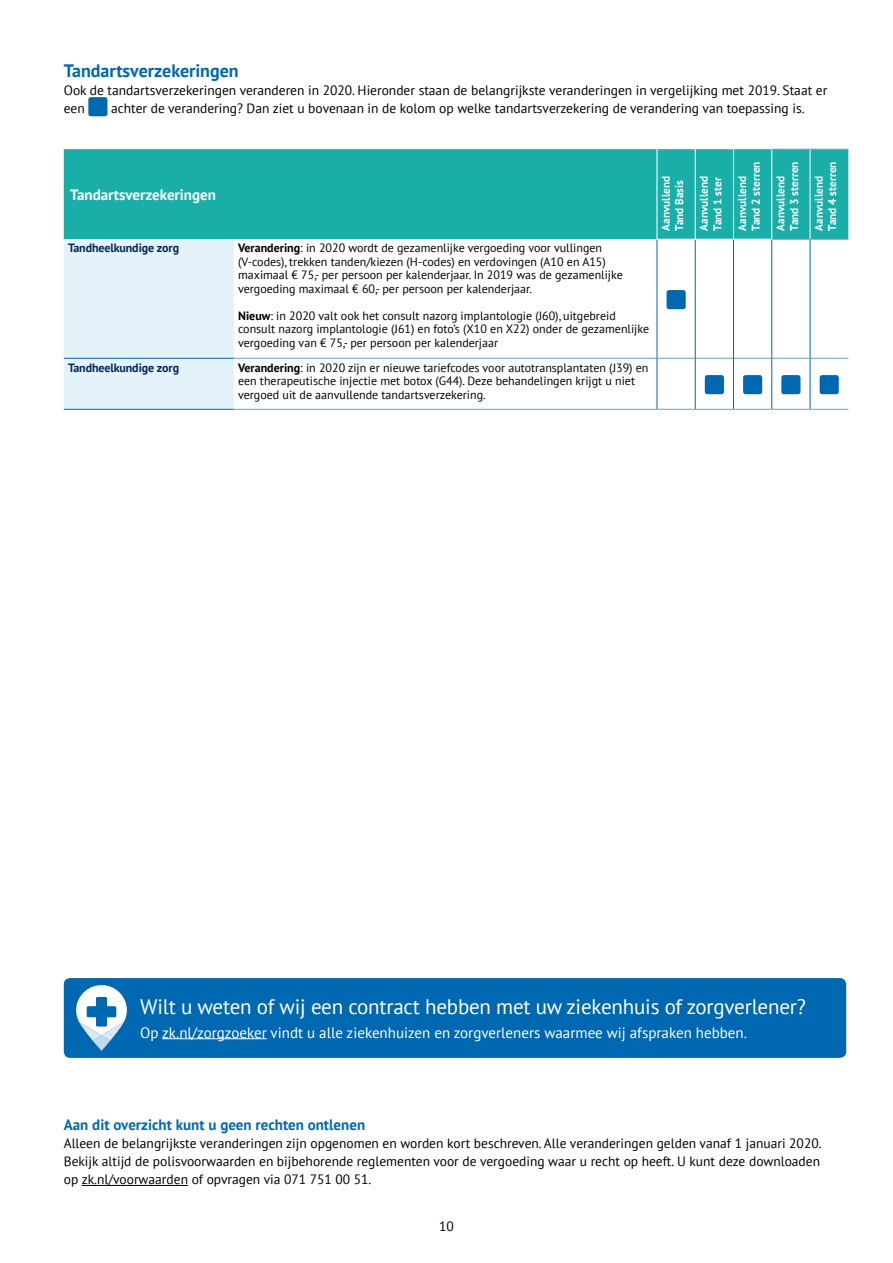
<style>
.page{position:relative;width:893px;height:1263px;background:#fff}
.page>*{position:absolute;margin:0;border:0;box-sizing:border-box;transform-origin:0 0}
.t1{font:21px "PT Sans";letter-spacing:-.01em;color:#fff}
.t2{font:700 18px "PT Sans";color:#0068b0}
.t3{font:15px "PT Sans";color:#fff}
.t4{font:700 15px "PT Sans";color:#0068b0}
.t5{font:700 15px "PT Sans";color:#fff}
.t6{font:13.5px/18px "PT Sans";color:#000;text-align:justify}
.t7{font:12px/13.5px "PT Sans";color:#000}
.t8{font:700 12px "PT Sans";letter-spacing:-.01em;color:#002954}
.t9{font:700 11.25px/13.5px "PT Sans";color:#fff}
.s1{font-weight:700}
</style>
<div class="page">
<hr style="left:82px;top:1185px;width:106px;height:1px;background:#000">
<div style="left:64px;top:978px;width:782px;height:80px;background:#0068b0;border-radius:6px"></div>
<svg style="left:76px;top:985px;width:51px;height:66px"></svg>
<div style="left:88px;top:97px;width:19px;height:19px;background:#0068b0;border-radius:3px"></div>
<hr style="left:162px;top:1038px;width:105px;height:1px;background:#fff">
<div style="left:64px;top:149px;width:784px;height:90px;background:#19aea8"></div>
<div style="left:64px;top:239px;width:170px;height:170px;background:#e4f2fa"></div>
<hr style="left:771px;top:149px;width:39px;height:1px;background:#6f9dce">
<hr style="left:810px;top:149px;width:38px;height:1px;background:#6f9dce">
<hr style="left:772px;top:239px;width:38px;height:1px;background:#6f9dce">
<hr style="left:810px;top:239px;width:38px;height:1px;background:#6f9dce">
<hr style="left:234px;top:358px;width:423px;height:1px;background:#6f9dce">
<hr style="left:657px;top:358px;width:38px;height:1px;background:#6f9dce">
<hr style="left:696px;top:358px;width:37px;height:1px;background:#6f9dce">
<hr style="left:734px;top:358px;width:37px;height:1px;background:#6f9dce">
<hr style="left:772px;top:358px;width:38px;height:1px;background:#6f9dce">
<hr style="left:810px;top:358px;width:38px;height:1px;background:#6f9dce">
<hr style="left:234px;top:409px;width:423px;height:1px;background:#6f9dce">
<hr style="left:657px;top:409px;width:38px;height:1px;background:#6f9dce">
<hr style="left:695px;top:409px;width:38px;height:1px;background:#6f9dce">
<hr style="left:733px;top:409px;width:39px;height:1px;background:#6f9dce">
<hr style="left:772px;top:409px;width:38px;height:1px;background:#6f9dce">
<hr style="left:810px;top:409px;width:38px;height:1px;background:#6f9dce">
<hr style="left:810px;top:240px;width:1px;height:118px;background:#0068b0">
<hr style="left:771px;top:240px;width:1px;height:118px;background:#0068b0">
<hr style="left:695px;top:239px;width:1px;height:119px;background:#0068b0">
<hr style="left:733px;top:239px;width:1px;height:119px;background:#0068b0">
<hr style="left:656px;top:149px;width:1px;height:90px;background:#fff">
<hr style="left:695px;top:149px;width:1px;height:90px;background:#fff">
<hr style="left:733px;top:149px;width:1px;height:90px;background:#fff">
<hr style="left:771px;top:150px;width:1px;height:89px;background:#fff">
<hr style="left:657px;top:239px;width:1px;height:119px;background:#0068b0">
<hr style="left:657px;top:358px;width:1px;height:51px;background:#0068b0">
<hr style="left:810px;top:150px;width:1px;height:89px;background:#fff">
<hr style="left:64px;top:358px;width:170px;height:1px;background:#0068b0">
<hr style="left:64px;top:409px;width:170px;height:1px;background:#0068b0">
<hr style="left:810px;top:358px;width:1px;height:51px;background:#0068b0">
<hr style="left:771px;top:358px;width:1px;height:51px;background:#0068b0">
<hr style="left:733px;top:358px;width:1px;height:51px;background:#0068b0">
<hr style="left:695px;top:358px;width:1px;height:51px;background:#0068b0">
<hr style="left:656px;top:239px;width:39px;height:1px;background:#fff">
<hr style="left:695px;top:239px;width:38px;height:1px;background:#fff">
<hr style="left:733px;top:239px;width:39px;height:1px;background:#fff">
<div style="left:666px;top:290px;width:20px;height:19px;background:#0068b0;border-radius:3px"></div>
<div style="left:705px;top:375px;width:19px;height:19px;background:#0068b0;border-radius:3px"></div>
<div style="left:743px;top:375px;width:19px;height:19px;background:#0068b0;border-radius:3px"></div>
<div style="left:781px;top:375px;width:19px;height:19px;background:#0068b0;border-radius:3px"></div>
<div style="left:820px;top:375px;width:19px;height:19px;background:#0068b0;border-radius:3px"></div>
<h2 class="t2" style="left:64px;top:59px;width:176px">Tandartsverzekeringen</h2>
<p class="t6" style="left:64px;top:81px;width:765px">Ook de tandartsverzekeringen veranderen in 2020. Hieronder staan de belangrijkste veranderingen in vergelijking met 2019. Staat er een</p>
<p class="t6" style="left:111px;top:99px;width:695px">achter de verandering? Dan ziet u bovenaan in de kolom op welke tandartsverzekering de verandering van toepassing is.</p>
<p class="t5" style="left:70px;top:185px;width:147px">Tandartsverzekeringen</p>
<p class="t8" style="left:68px;top:240px;width:113px">Tandheelkundige zorg</p>
<p class="t7" style="left:238px;top:241px;width:386px"><span class="s1">Verandering</span>: in 2020 wordt de gezamenlijke vergoeding voor vullingen (V-codes), trekken tanden/kiezen (H-codes) en verdovingen (A10 en A15) maximaal € 75,- per persoon per kalenderjaar. In 2019 was de gezamenlijke vergoeding maximaal € 60,- per persoon per kalenderjaar.</p>
<p class="t7" style="left:238px;top:309px;width:413px"><span class="s1">Nieuw</span>: in 2020 valt ook het consult nazorg implantologie (J60), uitgebreid consult nazorg implantologie (J61) en foto’s (X10 en X22) onder de gezamenlijke vergoeding van € 75,- per persoon per kalenderjaar</p>
<p class="t8" style="left:68px;top:359px;width:113px">Tandheelkundige zorg</p>
<p class="t7" style="left:238px;top:360px;width:412px"><span class="s1">Verandering</span>: in 2020 zijn er nieuwe tariefcodes voor autotransplantaten (J39) en een therapeutische injectie met botox (G44). Deze behandelingen krijgt u niet vergoed uit de aanvullende tandartsverzekering.</p>
<p class="t9" style="left:659px;top:231px;width:56px;rotate:-90deg">Aanvullend<br>Tand Basis</p>
<p class="t9" style="left:697px;top:231px;width:56px;rotate:-90deg">Aanvullend<br>Tand 1 ster</p>
<p class="t9" style="left:735px;top:231px;width:71px;rotate:-90deg">Aanvullend<br>Tand 2 sterren</p>
<p class="t9" style="left:774px;top:231px;width:71px;rotate:-90deg">Aanvullend<br>Tand 3 sterren</p>
<p class="t9" style="left:812px;top:231px;width:71px;rotate:-90deg">Aanvullend<br>Tand 4 sterren</p>
<h1 class="t1" style="left:140px;top:993px;width:667px">Wilt u weten of wij een contract hebben met uw ziekenhuis of zorgverlener?</h1>
<p class="t3" style="left:140px;top:1023px;width:608px">Op zk.nl/zorgzoeker vindt u alle ziekenhuizen en zorgverleners waarmee wij afspraken hebben.</p>
<p class="t4" style="left:64px;top:1115px;width:303px">Aan dit overzicht kunt u geen rechten ontlenen</p>
<p class="t6" style="left:64px;top:1134px;width:759px">Alleen de belangrijkste veranderingen zijn opgenomen en worden kort beschreven. Alle veranderingen gelden vanaf 1 januari 2020.<br>Bekijk altijd de polisvoorwaarden en bijbehorende reglementen voor de vergoeding waar u recht op heeft. U kunt deze downloaden op zk.nl/voorwaarden of opvragen via 071 751 00 51.</p>
<p class="t6" style="left:439px;top:1216px;width:16px">10</p>
</div>
